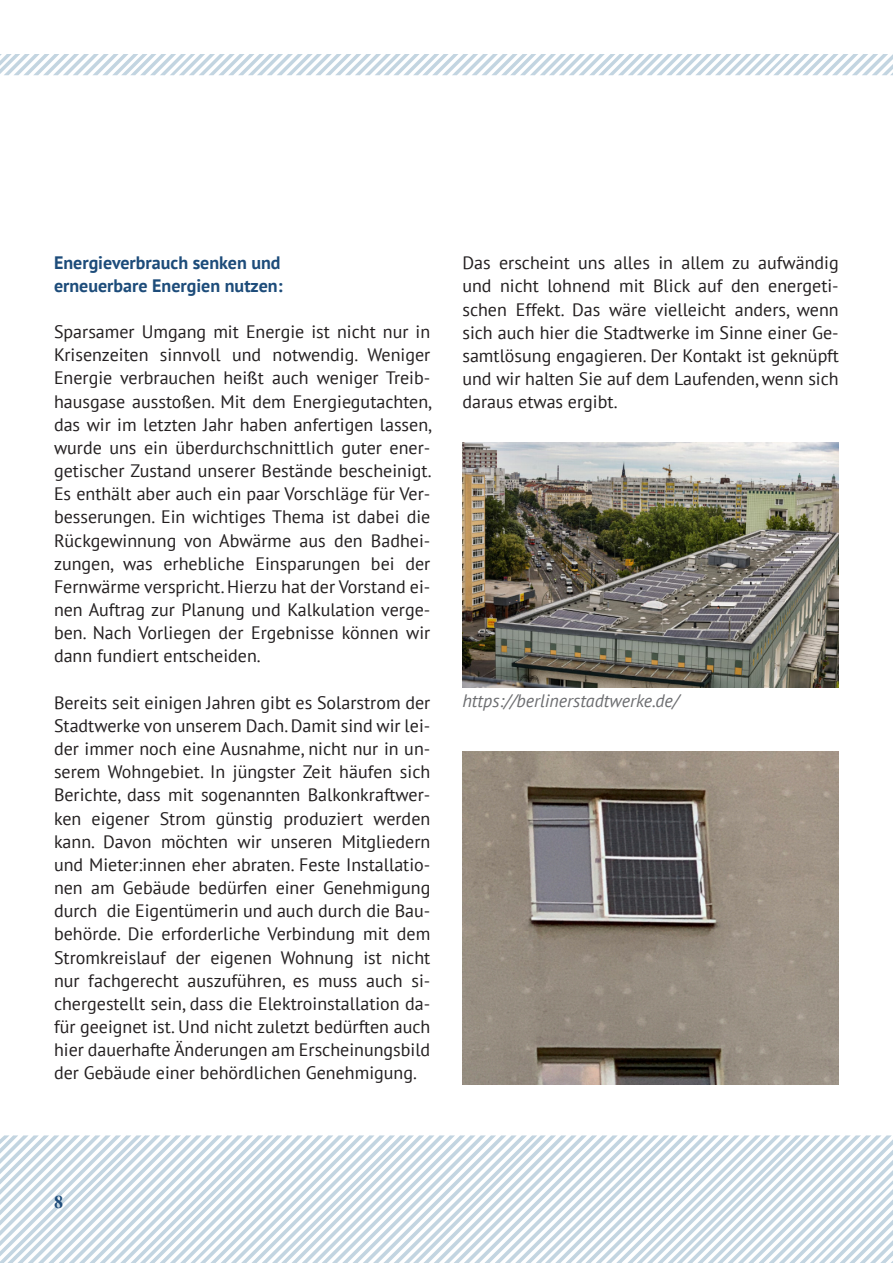
<style>
.page{position:relative;width:893px;height:1263px;background:#fff}
.page>*{position:absolute;margin:0;border:0;box-sizing:border-box;transform-origin:0 0}
.t1{font:18px/23.1px "PT Sans";color:#231f20;text-align:justify}
.t2{font:700 18px/23.1px "PT Sans";color:#1d4c7a}
.t3{font:italic 18px "PT Sans";color:#6c6d70}
.t4{font:700 18px "Times New Roman";color:#1d4c7a}
</style>
<div class="page">
<svg style="left:0;top:54px;width:893px;height:21px"></svg>
<svg style="left:0;top:1135px;width:893px;height:128px"></svg>
<img style="left:462px;top:443px;width:377px;height:245px">
<img style="left:462px;top:752px;width:377px;height:332px">
<p class="t2" style="left:54px;top:253px;width:230px">Energieverbrauch senken und erneuerbare Energien nutzen:</p>
<p class="t1" style="left:54px;top:322px;width:379px">Sparsamer Umgang mit Energie ist nicht nur in Krisenzeiten sinnvoll und notwendig. Weniger Energie verbrauchen heißt auch weniger Treib&shy;hausgase ausstoßen. Mit dem Energiegutachten, das wir im letzten Jahr haben anfertigen lassen, wurde uns ein überdurchschnittlich guter ener&shy;getischer Zustand unserer Bestände bescheinigt.<br>Es enthält aber auch ein paar Vorschläge für Ver&shy;besserungen. Ein wichtiges Thema ist dabei die Rückgewinnung von Abwärme aus den Badhei&shy;zungen, was erhebliche Einsparungen bei der Fernwärme verspricht. Hierzu hat der Vorstand ei&shy;nen Auftrag zur Planung und Kalkulation verge&shy;ben. Nach Vorliegen der Ergebnisse können wir dann fundiert entscheiden.</p>
<p class="t1" style="left:54px;top:693px;width:378px">Bereits seit einigen Jahren gibt es Solarstrom der Stadtwerke von unserem Dach. Damit sind wir lei&shy;der immer noch eine Ausnahme, nicht nur in un&shy;serem Wohngebiet. In jüngster Zeit häufen sich Berichte, dass mit sogenannten Balkonkraftwer&shy;ken eigener Strom günstig produziert werden kann. Davon möchten wir unseren Mitgliedern und Mieter:innen eher abraten. Feste Installatio&shy;nen am Gebäude bedürfen einer Genehmigung durch die Eigentümerin und auch durch die Bau&shy;behörde. Die erforderliche Verbindung mit dem Stromkreislauf der eigenen Wohnung ist nicht nur fachgerecht auszuführen, es muss auch si&shy;chergestellt sein, dass die Elektroinstallation da&shy;für geeignet ist. Und nicht zuletzt bedürften auch hier dauerhafte Änderungen am Erscheinungsbild der Gebäude einer behördlichen Genehmigung.</p>
<p class="t1" style="left:462px;top:253px;width:378px">Das erscheint uns alles in allem zu aufwändig und nicht lohnend mit Blick auf den energeti&shy;schen Effekt. Das wäre vielleicht anders, wenn sich auch hier die Stadtwerke im Sinne einer Ge&shy;samtlösung engagieren. Der Kontakt ist geknüpft und wir halten Sie auf dem Laufenden, wenn sich daraus etwas ergibt.</p>
<p class="t3" style="left:462px;top:693px;width:218px">https://berlinerstadtwerke.de/</p>
<p class="t4" style="left:54px;top:1195px;width:10px">8</p>
</div>
